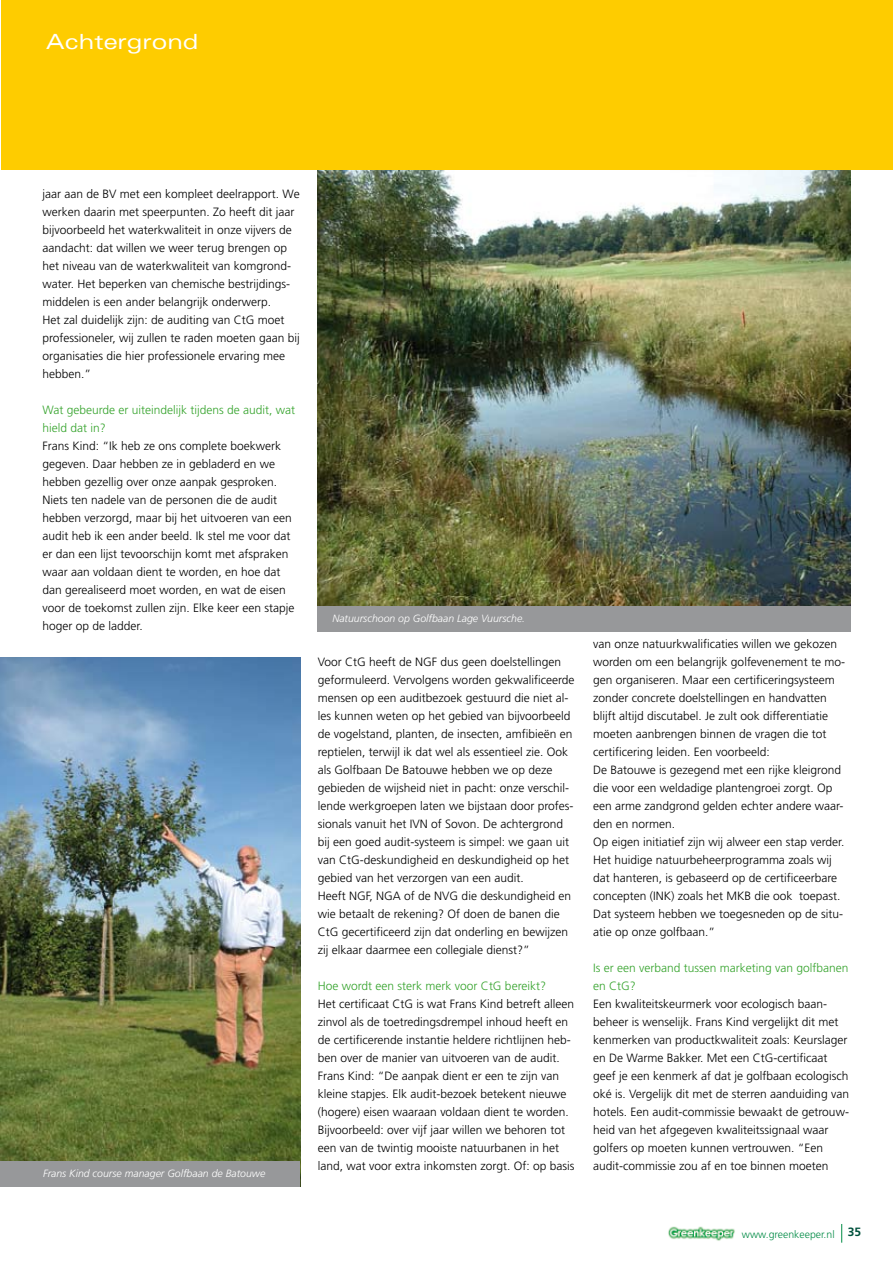
<style>
.page{position:relative;width:893px;height:1263px;background:#fff}
.page>*{position:absolute;margin:0;border:0;box-sizing:border-box;transform-origin:0 0}
.t1{font:expanded 21px "Univers";color:#fff}
.t2{font:300 12px/18px "Frutiger";color:#000}
.t3{font:300 12px/18px "Frutiger";color:#35a32c}
.t4{font:italic 300 10.5px "Frutiger";color:#fff}
.t5{font:300 10.5px "Frutiger";color:#008b45}
.s1{font-weight:700;font-size:12px;color:#00513c}
</style>
<div class="page">
<svg style="left:841px;top:1224px;width:1px;height:19px"></svg>
<img style="left:668px;top:1226px;width:67px;height:15px">
<img style="left:317px;top:170px;width:533px;height:436px">
<div style="left:1px;top:0;width:892px;height:170px;background:#fecc00"></div>
<div style="left:317px;top:606px;width:533px;height:25px;background:#97989a"></div>
<img style="left:0;top:657px;width:300px;height:529px">
<div style="left:1px;top:1161px;width:299px;height:25px;background:#97989a"></div>
<h1 class="t1" style="left:46px;top:29px;width:154px">Achtergrond</h1>
<p class="t2" style="left:43px;top:185px;width:259px">jaar aan de BV met een kompleet deelrapport. We werken daarin met speerpunten. Zo heeft dit jaar bijvoorbeeld het waterkwaliteit in onze vijvers de aandacht: dat willen we weer terug brengen op het niveau van de waterkwaliteit van komgrond&shy;water. Het beperken van chemische bestrijdings&shy;middelen is een ander belangrijk onderwerp.<br>Het zal duidelijk zijn: de auditing van CtG moet professioneler, wij zullen te raden moeten gaan bij organisaties die hier professionele ervaring mee hebben.”</p>
<p class="t3" style="left:43px;top:401px;width:254px">Wat gebeurde er uiteindelijk tijdens de audit, wat hield dat in?</p>
<p class="t2" style="left:43px;top:437px;width:254px">Frans Kind: “Ik heb ze ons complete boekwerk gegeven. Daar hebben ze in gebladerd en we hebben gezellig over onze aanpak gesproken.<br>Niets ten nadele van de personen die de audit hebben verzorgd, maar bij het uitvoeren van een audit heb ik een ander beeld. Ik stel me voor dat er dan een lijst tevoorschijn komt met afspraken waar aan voldaan dient te worden, en hoe dat dan gerealiseerd moet worden, en wat de eisen voor de toekomst zullen zijn. Elke keer een stapje hoger op de ladder.</p>
<p class="t4" style="left:43px;top:1168px;width:224px">Frans Kind course manager Golfbaan de Batouwe</p>
<p class="t4" style="left:332px;top:613px;width:194px">Natuurschoon op Golfbaan Lage Vuursche.</p>
<p class="t2" style="left:318px;top:653px;width:258px">Voor CtG heeft de NGF dus geen doelstellingen geformuleerd. Vervolgens worden gekwalificeerde mensen op een auditbezoek gestuurd die niet al&shy;les kunnen weten op het gebied van bijvoorbeeld de vogelstand, planten, de insecten, amfibieën en reptielen, terwijl ik dat wel als essentieel zie. Ook als Golfbaan De Batouwe hebben we op deze gebieden de wijsheid niet in pacht: onze verschil&shy;lende werkgroepen laten we bijstaan door profes&shy;sionals vanuit het IVN of Sovon. De achtergrond bij een goed audit-systeem is simpel: we gaan uit van CtG-deskundigheid en deskundigheid op het gebied van het verzorgen van een audit.<br>Heeft NGF, NGA of de NVG die deskundigheid en wie betaalt de rekening? Of doen de banen die CtG gecertificeerd zijn dat onderling en bewijzen zij elkaar daarmee een collegiale dienst?”</p>
<p class="t3" style="left:318px;top:977px;width:230px">Hoe wordt een sterk merk voor CtG bereikt?</p>
<p class="t2" style="left:318px;top:995px;width:258px">Het certificaat CtG is wat Frans Kind betreft alleen zinvol als de toetredingsdrempel inhoud heeft en de certificerende instantie heldere richtlijnen heb&shy;ben over de manier van uitvoeren van de audit.<br>Frans Kind: “De aanpak dient er een te zijn van kleine stapjes. Elk audit-bezoek betekent nieuwe (hogere) eisen waaraan voldaan dient te worden.<br>Bijvoorbeeld: over vijf jaar willen we behoren tot een van de twintig mooiste natuurbanen in het land, wat voor extra inkomsten zorgt. Of: op basis</p>
<p class="t2" style="left:593px;top:635px;width:253px">van onze natuurkwalificaties willen we gekozen worden om een belangrijk golfevenement te mo&shy;gen organiseren. Maar een certificeringsysteem zonder concrete doelstellingen en handvatten blijft altijd discutabel. Je zult ook differentiatie moeten aanbrengen binnen de vragen die tot certificering leiden. Een voorbeeld:<br>De Batouwe is gezegend met een rijke kleigrond die voor een weldadige plantengroei zorgt. Op een arme zandgrond gelden echter andere waar&shy;den en normen.<br>Op eigen initiatief zijn wij alweer een stap verder.<br>Het huidige natuurbeheerprogramma zoals wij dat hanteren, is gebaseerd op de certificeerbare concepten (INK) zoals het MKB die ook toepast.<br>Dat systeem hebben we toegesneden op de situ&shy;atie op onze golfbaan.”</p>
<p class="t3" style="left:593px;top:959px;width:257px">Is er een verband tussen marketing van golfbanen en CtG?</p>
<p class="t2" style="left:593px;top:995px;width:257px">Een kwaliteitskeurmerk voor ecologisch baan&shy;beheer is wenselijk. Frans Kind vergelijkt dit met kenmerken van productkwaliteit zoals: Keurslager en De Warme Bakker. Met een CtG-certificaat geef je een kenmerk af dat je golfbaan ecologisch oké is. Vergelijk dit met de sterren aanduiding van hotels. Een audit-commissie bewaakt de getrouw&shy;heid van het afgegeven kwaliteitssignaal waar golfers op moeten kunnen vertrouwen. “Een audit-commissie zou af en toe binnen moeten</p>
<p class="t5" style="left:742px;top:1228px;width:121px">www.greenkeeper.nl <span class="s1">35</span></p>
</div>
